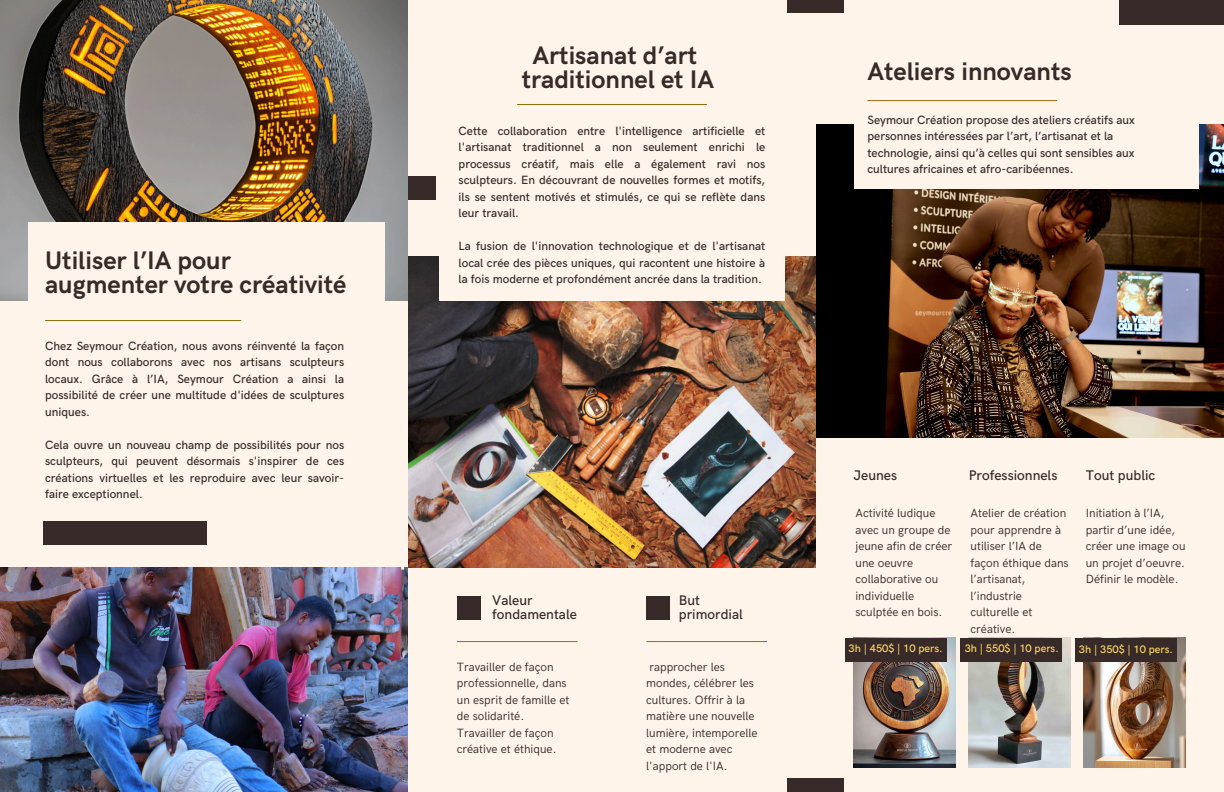
<style>
.page{position:relative;width:1224px;height:792px;background:#fff4ea}
.page>*{position:absolute;margin:0;border:0;box-sizing:border-box;transform-origin:0 0}
.t1{font:700 25.5px/24.8px "HK Grotesk";color:#372a28}
.t2{font:500 14px/13.5px "HK Grotesk";color:#372a28}
.t3{font:500 12px/16.5px "HK Grotesk";color:#372a28;text-align:justify}
.t4{font:12px/16.5px "HK Grotesk";color:#372a28}
.t5{font:500 10.9px "HK Grotesk";color:#ffd964}
</style>
<div class="page">
<div style="left:379px;top:176px;width:57px;height:24px;background:#372a28"></div>
<img style="left:0;top:0;width:408px;height:301px">
<img style="left:408px;top:256px;width:408px;height:311px">
<img style="left:0;top:568px;width:408px;height:224px">
<div style="left:29px;top:222px;width:356px;height:132px;background:#fff4ea"></div>
<hr style="left:45px;top:320px;width:196px;height:1px;background:#946c0a">
<div style="left:43px;top:521px;width:164px;height:24px;background:#372a28"></div>
<div style="left:787px;top:778px;width:57px;height:14px;background:#372a28"></div>
<div style="left:787px;top:0;width:57px;height:14px;background:#372a28"></div>
<img style="left:816px;top:125px;width:408px;height:312px">
<img style="left:854px;top:638px;width:102px;height:130px">
<img style="left:969px;top:638px;width:102px;height:130px">
<img style="left:1084px;top:638px;width:102px;height:130px">
<div style="left:854px;top:73px;width:345px;height:115px;background:#fff4ea"></div>
<hr style="left:867px;top:100px;width:190px;height:1px;background:#946c0a">
<hr style="left:517px;top:104px;width:190px;height:1px;background:#946c0a">
<div style="left:1119px;top:0;width:105px;height:25px;background:#372a28"></div>
<div style="left:845px;top:638px;width:102px;height:23px;background:#372a28"></div>
<div style="left:960px;top:638px;width:102px;height:23px;background:#372a28"></div>
<div style="left:1075px;top:638px;width:102px;height:23px;background:#372a28"></div>
<div style="left:440px;top:217px;width:345px;height:84px;background:#fff4ea"></div>
<div style="left:457px;top:596px;width:24px;height:24px;background:#372a28"></div>
<div style="left:646px;top:596px;width:24px;height:24px;background:#372a28"></div>
<hr style="left:457px;top:641px;width:121px;height:1px;background:#946c0a">
<hr style="left:646px;top:641px;width:121px;height:1px;background:#946c0a">
<p class="t1" style="left:45px;top:248px;width:303px">Utiliser l’IA pour augmenter votre créativité</p>
<p class="t3" style="left:45px;top:338px;width:301px">Chez Seymour Création, nous avons réinventé la façon dont nous collaborons avec nos artisans sculpteurs locaux. Grâce à l’IA, Seymour Création a ainsi la possibilité de créer une multitude d'idées de sculptures uniques.</p>
<p class="t3" style="left:45px;top:437px;width:301px">Cela ouvre un nouveau champ de possibilités pour nos sculpteurs, qui peuvent désormais s'inspirer de ces créations virtuelles et les reproduire avec leur savoir&shy;faire exceptionnel.</p>
<h1 class="t1" style="left:522px;top:44px;width:194px;text-align:center">Artisanat d’art traditionnel et IA</h1>
<p class="t3" style="left:459px;top:123px;width:308px">Cette collaboration entre l'intelligence artificielle et l'artisanat traditionnel a non seulement enrichi le processus créatif, mais elle a également ravi nos sculpteurs. En découvrant de nouvelles formes et motifs, ils se sentent motivés et stimulés, ce qui se reflète dans leur travail.</p>
<p class="t3" style="left:459px;top:238px;width:308px">La fusion de l'innovation technologique et de l'artisanat local crée des pièces uniques, qui racontent une histoire à la fois moderne et profondément ancrée dans la tradition.</p>
<p class="t2" style="left:492px;top:594px;width:86px">Valeur fondamentale</p>
<h3 class="t2" style="left:679px;top:594px;width:65px">But primordial</h3>
<h1 class="t4" style="left:457px;top:659px;width:114px">Travailler de façon professionnelle, dans un esprit de famille et de solidarité.</h1>
<p class="t4" style="left:457px;top:725px;width:101px">Travailler de façon créative et éthique.</p>
<p class="t4" style="left:646px;top:659px;width:113px">rapprocher les mondes, célébrer les cultures. Offrir à la matière une nouvelle lumière, intemporelle et moderne avec l'apport de l'IA.</p>
<h1 class="t1" style="left:867px;top:60px;width:206px">Ateliers innovants</h1>
<p class="t3" style="left:867px;top:112px;width:269px;text-align:left">Seymour Création propose des ateliers créatifs aux personnes intéressées par l’art, l’artisanat et la technologie, ainsi qu’à celles qui sont sensibles aux cultures africaines et afro-caribéennes.</p>
<p class="t2" style="left:854px;top:469px;width:45px">Jeunes</p>
<p class="t4" style="left:855px;top:505px;width:98px">Activité ludique avec un groupe de jeune afin de créer une oeuvre collaborative ou individuelle sculptée en bois.</p>
<h3 class="t5" style="left:849px;top:642px;width:96px">3h | 450$ | 10 pers.</h3>
<p class="t2" style="left:969px;top:469px;width:90px">Professionnels</p>
<h3 class="t2" style="left:1086px;top:469px;width:71px">Tout public</h3>
<h3 class="t4" style="left:971px;top:505px;width:100px">Atelier de création pour apprendre à utiliser l’IA de façon éthique dans l’artisanat, l’industrie culturelle et créative.</h3>
<h3 class="t4" style="left:1086px;top:505px;width:101px">Initiation à l’IA, partir d’une idée, créer une image ou un projet d’oeuvre.<br>Définir le modèle.</h3>
<h2 class="t5" style="left:965px;top:642px;width:96px">3h | 550$ | 10 pers.</h2>
<h2 class="t5" style="left:1079px;top:643px;width:96px">3h | 350$ | 10 pers.</h2>
</div>
